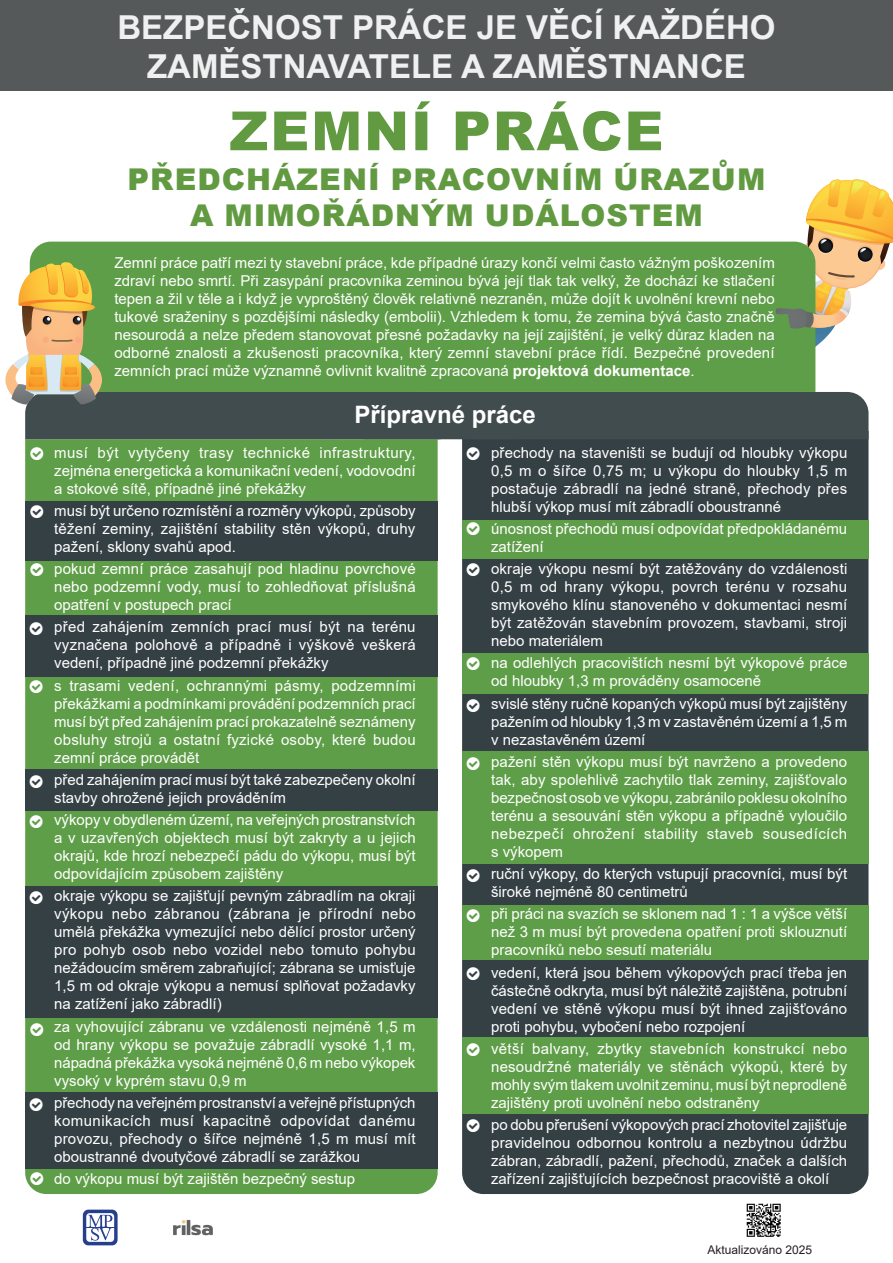
<style>
.page{position:relative;width:893px;height:1263px;background:#fff}
.page>*{position:absolute;margin:0;border:0;box-sizing:border-box;transform-origin:0 0}
.t1{font:900 54px "Arial";letter-spacing:.035em;color:#619a41}
.t2{font:700 33px/39.6px "Arial";color:#eff0f0;text-align:center}
.t3{font:900 30px/36px "Arial";letter-spacing:.035em;color:#619a41;text-align:center}
.t4{font:700 24px "Arial";color:#fff}
.t5{font:15px/18px "Arial";color:#fff;text-align:justify}
.t6{font:12px "Arial";color:#231f20}
.s1{font-weight:700}
</style>
<div class="page">
<div style="left:462px;top:439px;width:406px;height:755px;background:#354045"></div>
<div style="left:462px;top:520px;width:406px;height:38px;background:#5f9e48"></div>
<div style="left:519px;top:392px;width:349px;height:47px;background:#414c4f"></div>
<div style="left:344px;top:392px;width:192px;height:47px;background:#414c4f;border-radius:21px"></div>
<div style="left:0;top:0;width:893px;height:91px;background:#55595a"></div>
<div style="left:25px;top:439px;width:413px;height:755px;background:#5f9e48"></div>
<div style="left:25px;top:1092px;width:413px;height:77px;background:#354045"></div>
<div style="left:25px;top:769px;width:413px;height:41px;background:#354045"></div>
<div style="left:462px;top:653px;width:406px;height:40px;background:#5f9e48"></div>
<div style="left:25px;top:615px;width:413px;height:61px;background:#354045"></div>
<div style="left:25px;top:885px;width:413px;height:132px;background:#354045"></div>
<div style="left:25px;top:502px;width:413px;height:59px;background:#354045"></div>
<div style="left:30px;top:242px;width:785px;height:150px;background:#5f9e48"></div>
<svg style="left:775px;top:179px;width:118px;height:173px"></svg>
<div style="left:462px;top:1037px;width:406px;height:77px;background:#5f9e48"></div>
<div style="left:462px;top:751px;width:406px;height:113px;background:#5f9e48"></div>
<div style="left:462px;top:906px;width:406px;height:54px;background:#5f9e48"></div>
<svg style="left:5px;top:262px;width:436px;height:177px;background:#6d9054"></svg>
<img style="left:173px;top:1219px;width:40px;height:17px">
<svg style="left:83px;top:1209px;width:35px;height:36px"></svg>
<img style="left:746px;top:1203px;width:35px;height:34px">
<svg style="left:30px;top:563px;width:13px;height:13px"></svg>
<svg style="left:30px;top:1172px;width:13px;height:13px"></svg>
<svg style="left:30px;top:680px;width:13px;height:13px"></svg>
<svg style="left:30px;top:1023px;width:13px;height:12px"></svg>
<svg style="left:30px;top:815px;width:13px;height:13px"></svg>
<svg style="left:30px;top:448px;width:13px;height:12px"></svg>
<svg style="left:467px;top:448px;width:13px;height:12px"></svg>
<svg style="left:467px;top:699px;width:13px;height:13px"></svg>
<svg style="left:467px;top:869px;width:13px;height:13px"></svg>
<svg style="left:467px;top:563px;width:13px;height:13px"></svg>
<svg style="left:467px;top:967px;width:13px;height:13px"></svg>
<svg style="left:467px;top:1119px;width:13px;height:13px"></svg>
<p class="t2" style="left:117px;top:8px;width:660px">BEZPEČNOST PRÁCE JE VĚCÍ KAŽDÉHO<br>ZAMĚSTNAVATELE A ZAMĚSTNANCE</p>
<p class="t1" style="left:229px;top:92px;width:435px">ZEMNÍ PRÁCE</p>
<p class="t3" style="left:128px;top:161px;width:639px">PŘEDCHÁZENÍ PRACOVNÍM ÚRAZŮM<br>A MIMOŘÁDNÝM UDÁLOSTEM</p>
<p class="t5" style="left:114px;top:254px;width:662px">Zemní práce patří mezi ty stavební práce, kde případné úrazy končí velmi často vážným poškozením zdraví nebo smrtí. Při zasypání pracovníka zeminou bývá její tlak tak velký, že dochází ke stlačení tepen a žil v těle a i když je vyproštěný člověk relativně nezraněn, může dojít k uvolnění krevní nebo tukové sraženiny s pozdějšími následky (embolii). Vzhledem k tomu, že zemina bývá často značně nesourodá a nelze předem stanovovat přesné požadavky na její zajištění, je velký důraz kladen na odborné znalosti a zkušenosti pracovníka, který zemní stavební práce řídí. Bezpečné provedení zemních prací může významně ovlivnit kvalitně zpracovaná <span class="s1">projektová dokumentace</span>.</p>
<p class="t4" style="left:354px;top:397px;width:183px">Přípravné práce</p>
<p class="t5" style="left:54px;top:443px;width:363px">musí být vytyčeny trasy technické infrastruktury, zejména energetická a komunikační vedení, vodovodní a stokové sítě, případně jiné překážky</p>
<p class="t5" style="left:54px;top:501px;width:363px">musí být určeno rozmístění a rozměry výkopů, způsoby těžení zeminy, zajištění stability stěn výkopů, druhy pažení, sklony svahů apod.</p>
<p class="t5" style="left:54px;top:560px;width:363px">pokud zemní práce zasahují pod hladinu povrchové nebo podzemní vody, musí to zohledňovat příslušná opatření v postupech prací</p>
<p class="t5" style="left:54px;top:618px;width:363px">před zahájením zemních prací musí být na terénu vyznačena polohově a případně i výškově veškerá vedení, případně jiné podzemní překážky</p>
<p class="t5" style="left:54px;top:676px;width:363px">s trasami vedení, ochrannými pásmy, podzemními překážkami a podmínkami provádění podzemních prací musí být před zahájením prací prokazatelně seznámeny obsluhy strojů a ostatní fyzické osoby, které budou zemní práce provádět</p>
<p class="t5" style="left:54px;top:770px;width:363px">před zahájením prací musí být také zabezpečeny okolní stavby ohrožené jejich prováděním</p>
<p class="t5" style="left:54px;top:811px;width:363px">výkopy v obydleném území, na veřejných prostranstvích a v uzavřených objektech musí být zakryty a u jejich okrajů, kde hrozí nebezpečí pádu do výkopu, musí být odpovídajícím způsobem zajištěny</p>
<p class="t5" style="left:54px;top:887px;width:363px">okraje výkopu se zajišťují pevným zábradlím na okraji výkopu nebo zábranou (zábrana je přírodní nebo umělá překážka vymezující nebo dělící prostor určený pro pohyb osob nebo vozidel nebo tomuto pohybu nežádoucím směrem zabraňující; zábrana se umisťuje 1,5 m od okraje výkopu a nemusí splňovat požadavky na zatížení jako zábradlí)</p>
<p class="t5" style="left:54px;top:1017px;width:363px">za vyhovující zábranu ve vzdálenosti nejméně 1,5 m od hrany výkopu se považuje zábradlí vysoké 1,1 m, nápadná překážka vysoká nejméně 0,6 m nebo výkopek vysoký v kyprém stavu 0,9 m</p>
<p class="t5" style="left:54px;top:1093px;width:363px">přechody na veřejném prostranství a veřejně přístupných komunikacích musí kapacitně odpovídat danému provozu, přechody o šířce nejméně 1,5 m musí mít oboustranné dvoutyčové zábradlí se zarážkou</p>
<p class="t5" style="left:54px;top:1170px;width:302px">do výkopu musí být zajištěn bezpečný sestup</p>
<p class="t5" style="left:491px;top:443px;width:358px">přechody na staveništi se budují od hloubky výkopu 0,5 m o šířce 0,75 m; u výkopu do hloubky 1,5 m postačuje zábradlí na jedné straně, přechody přes hlubší výkop musí mít zábradlí oboustranné</p>
<p class="t5" style="left:491px;top:519px;width:358px">únosnost přechodů musí odpovídat předpokládanému zatížení</p>
<p class="t5" style="left:491px;top:560px;width:358px">okraje výkopu nesmí být zatěžovány do vzdálenosti 0,5 m od hrany výkopu, povrch terénu v rozsahu smykového klínu stanoveného v dokumentaci nesmí být zatěžován stavebním provozem, stavbami, stroji nebo materiálem</p>
<p class="t5" style="left:491px;top:654px;width:358px">na odlehlých pracovištích nesmí být výkopové práce od hloubky 1,3 m prováděny osamoceně</p>
<p class="t5" style="left:491px;top:694px;width:358px">svislé stěny ručně kopaných výkopů musí být zajištěny pažením od hloubky 1,3 m v zastavěném území a 1,5 m v nezastavěném území</p>
<p class="t5" style="left:491px;top:752px;width:358px">pažení stěn výkopu musí být navrženo a provedeno tak, aby spolehlivě zachytilo tlak zeminy, zajišťovalo bezpečnost osob ve výkopu, zabránilo poklesu okolního terénu a sesouvání stěn výkopu a případně vyloučilo nebezpečí ohrožení stability staveb sousedících s výkopem</p>
<p class="t5" style="left:491px;top:865px;width:358px">ruční výkopy, do kterých vstupují pracovníci, musí být široké nejméně 80 centimetrů</p>
<p class="t5" style="left:491px;top:905px;width:358px">při práci na svazích se sklonem nad 1 : 1 a výšce větší než 3 m musí být provedena opatření proti sklouznutí pracovníků nebo sesutí materiálu</p>
<p class="t5" style="left:491px;top:963px;width:358px">vedení, která jsou během výkopových prací třeba jen částečně odkryta, musí být náležitě zajištěna, potrubní vedení ve stěně výkopu musí být ihned zajišťováno proti pohybu, vybočení nebo rozpojení</p>
<p class="t5" style="left:491px;top:1039px;width:358px">větší balvany, zbytky stavebních konstrukcí nebo nesoudržné materiály ve stěnách výkopů, které by mohly svým tlakem uvolnit zeminu, musí být neprodleně zajištěny proti uvolnění nebo odstraněny</p>
<p class="t5" style="left:491px;top:1116px;width:358px">po dobu přerušení výkopových prací zhotovitel zajišťuje pravidelnou odbornou kontrolu a nezbytnou údržbu zábran, zábradlí, pažení, přechodů, značek a dalších zařízení zajišťujících bezpečnost pracoviště a okolí</p>
<p class="t6" style="left:707px;top:1241px;width:106px">Aktualizováno 2025</p>
</div>
